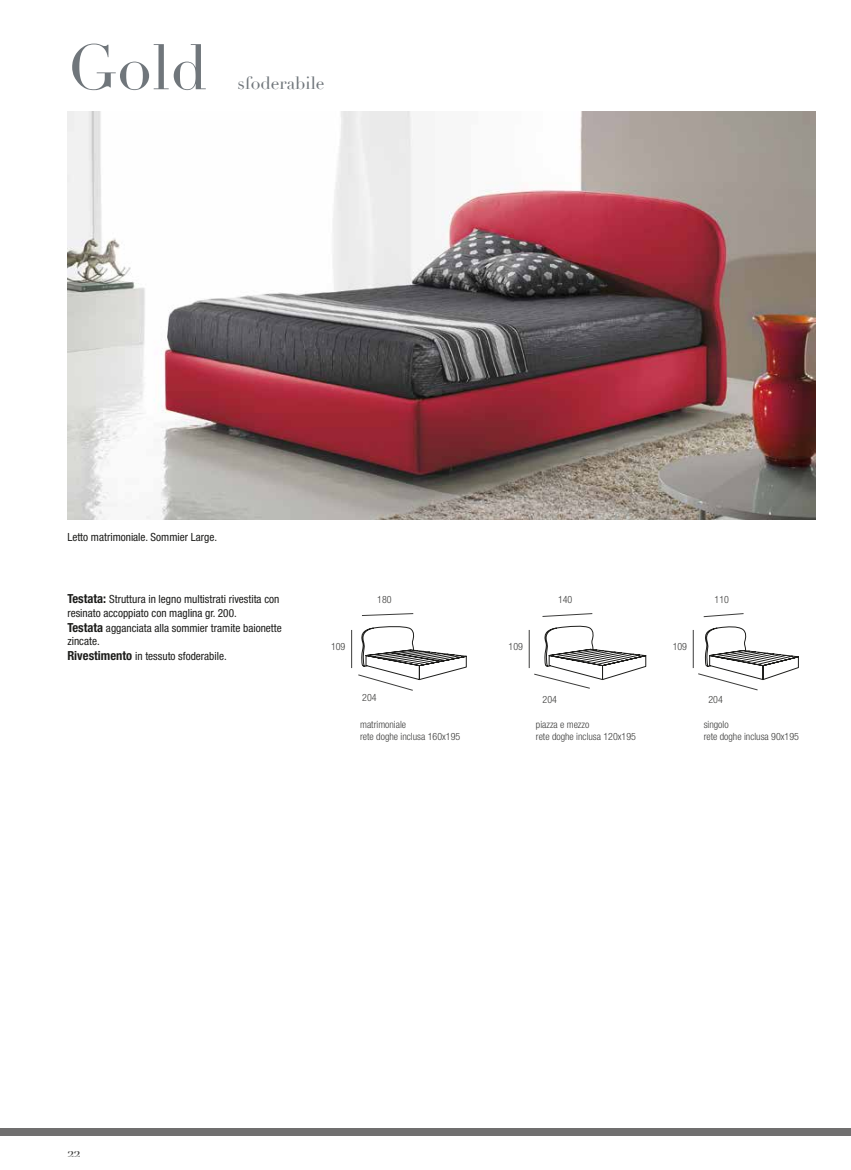
<style>
.page{position:relative;width:851px;height:1170px;background:#fff}
.page>*{position:absolute;margin:0;border:0;box-sizing:border-box;transform-origin:0 0}
.t1{font:62.5px "Didot";color:#70767b}
.t2{font:17.5px "Didot";color:#70767b}
.t3{font:13.75px "Didot";color:#3c3c3b}
.t4{font:condensed 11.25px/13.5px "Helvetica Neue LT Std";color:#1d1d1b}
.t5{font:300 condensed 10px/12px "Helvetica Neue LT Std";color:#3c3c3b}
.s1{font-weight:700;font-size:12.5px}
</style>
<div class="page">
<div style="left:0;top:1128px;width:850px;height:7px;background:#706f6f"></div>
<img style="left:67px;top:111px;width:748px;height:408px">
<hr style="left:351px;top:630px;width:1px;height:38px;background:#3c3c3b">
<hr style="left:528px;top:630px;width:1px;height:38px;background:#3c3c3b">
<hr style="left:692px;top:630px;width:1px;height:38px;background:#3c3c3b">
<svg style="left:358px;top:626px;width:109px;height:65px"></svg>
<svg style="left:534px;top:625px;width:112px;height:64px"></svg>
<svg style="left:698px;top:626px;width:101px;height:64px"></svg>
<svg style="left:362px;top:613px;width:52px;height:3px"></svg>
<svg style="left:542px;top:613px;width:51px;height:4px"></svg>
<svg style="left:703px;top:613px;width:41px;height:4px"></svg>
<h1 class="t1" style="left:67px;top:30px;width:142px">Gold</h1>
<h2 class="t2" style="left:237px;top:73px;width:88px">sfoderabile</h2>
<p class="t4" style="left:67px;top:530px;width:151px">Letto matrimoniale. Sommier Large.</p>
<p class="t4" style="left:67px;top:592px;width:213px"><span class="s1">Testata:</span> Struttura in legno multistrati rivestita con resinato accoppiato con maglina gr. 200.</p>
<p class="t4" style="left:67px;top:621px;width:216px"><span class="s1">Testata</span> agganciata alla sommier tramite baionette zincate.</p>
<p class="t4" style="left:67px;top:649px;width:161px"><span class="s1">Rivestimento</span> in tessuto sfoderabile.</p>
<p class="t5" style="left:377px;top:593px;width:16px">180</p>
<p class="t5" style="left:558px;top:593px;width:16px">140</p>
<p class="t5" style="left:714px;top:593px;width:16px">110</p>
<p class="t5" style="left:331px;top:640px;width:16px">109</p>
<p class="t5" style="left:508px;top:640px;width:16px">109</p>
<p class="t5" style="left:672px;top:640px;width:16px">109</p>
<p class="t5" style="left:362px;top:691px;width:16px">204</p>
<p class="t5" style="left:542px;top:693px;width:16px">204</p>
<p class="t5" style="left:708px;top:693px;width:16px">204</p>
<p class="t5" style="left:360px;top:718px;width:102px">matrimoniale<br>rete doghe inclusa 160x195</p>
<p class="t5" style="left:536px;top:718px;width:102px">piazza e mezzo<br>rete doghe inclusa 120x195</p>
<p class="t5" style="left:703px;top:718px;width:97px">singolo<br>rete doghe inclusa 90x195</p>
<p class="t3" style="left:67px;top:1143px;width:15px">22</p>
</div>
